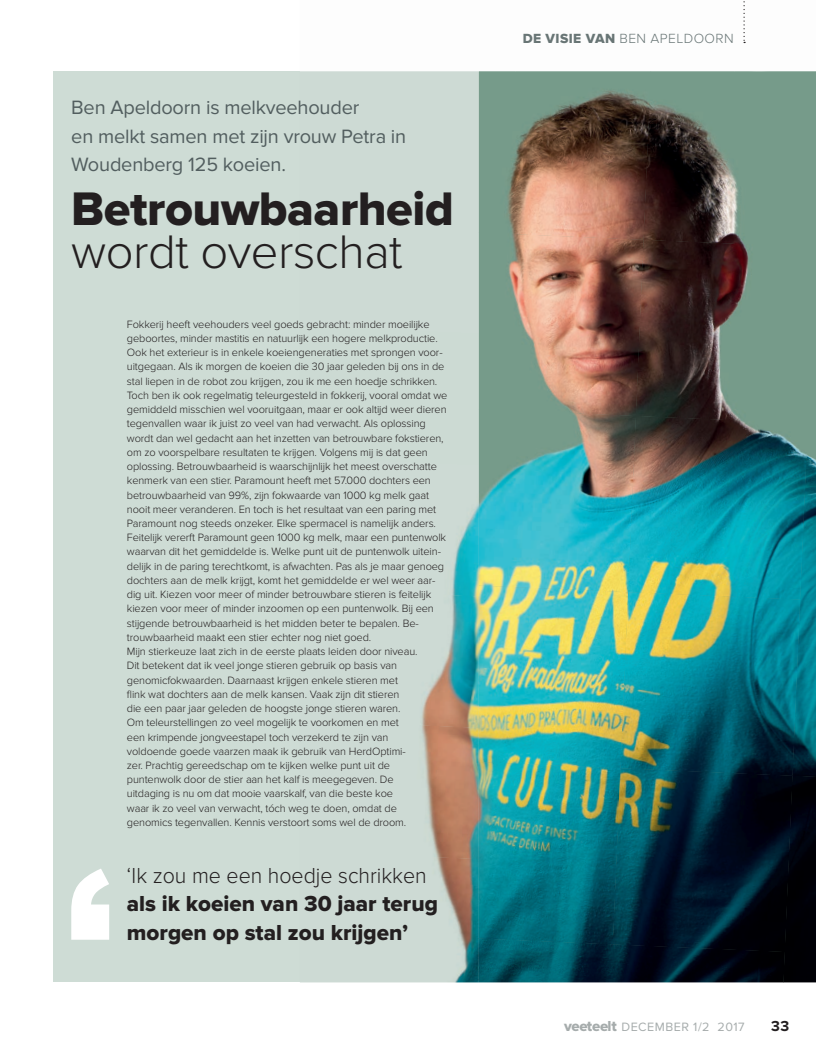
<style>
.page{position:relative;width:816px;height:1054px;background:#fff}
.page>*{position:absolute;margin:0;border:0;box-sizing:border-box;transform-origin:0 0}
.t1{font:48.75px "Proxima Nova Extrabld";letter-spacing:-.01em;color:#231f20}
.t2{font:300 48.75px "Proxima Nova";letter-spacing:-.01em;color:#231f20}
.t3{font:22.5px/28.5px "Proxima Nova Extrabld";color:#231f20}
.t4{font:300 22.5px "Proxima Nova";color:#231f20;scale:.95 1}
.t5{font:20px/28.5px "Proxima Nova";letter-spacing:-.01em;color:#525e5f}
.t6{font:700 15px "Proxima Nova";color:#231f20}
.t7{font:300 13.75px "Proxima Nova";color:#687575}
.t8{font:12.5px "Proxima Nova";letter-spacing:.04em;color:#a6acac}
.t9{font:300 11px/14.2px "Proxima Nova";letter-spacing:-.01em;color:#231f20}
.s1{font-family:"Proxima Nova Extrabld";font-weight:400}
.s2{font-family:"Proxima Nova Extrabld";font-size:15px}
</style>
<div class="page">
<div style="left:54px;top:71px;width:425px;height:911px;background:#cedcd5"></div>
<img style="left:783px;top:777px;width:33px;height:206px">
<img style="left:300px;top:71px;width:179px;height:124px">
<img style="left:478px;top:195px;width:1px;height:131px">
<img style="left:478px;top:326px;width:1px;height:131px">
<img style="left:452px;top:457px;width:27px;height:131px">
<img style="left:421px;top:588px;width:58px;height:131px">
<img style="left:421px;top:719px;width:58px;height:131px">
<img style="left:435px;top:850px;width:44px;height:132px">
<img style="left:479px;top:71px;width:164px;height:161px">
<img style="left:643px;top:71px;width:149px;height:168px">
<img style="left:792px;top:71px;width:24px;height:706px">
<img style="left:479px;top:232px;width:165px;height:177px">
<img style="left:635px;top:239px;width:180px;height:184px">
<img style="left:479px;top:409px;width:157px;height:176px">
<img style="left:628px;top:415px;width:180px;height:184px">
<img style="left:479px;top:585px;width:149px;height:176px">
<img style="left:620px;top:591px;width:180px;height:184px">
<img style="left:479px;top:761px;width:141px;height:177px">
<img style="left:612px;top:767px;width:180px;height:184px">
<img style="left:479px;top:938px;width:306px;height:44px">
<svg style="left:71px;top:869px;width:38px;height:70px"></svg>
<svg style="left:743px;top:1px;width:2px;height:42px"></svg>
<h3 class="t5" style="left:71px;top:94px;width:336px">Ben Apeldoorn is melkveehouder<br>en melkt samen met zijn vrouw Petra in<br>Woudenberg 125 koeien.</h3>
<h1 class="t1" style="left:71px;top:180px;width:384px">Betrouwbaarheid</h1>
<h1 class="t2" style="left:71px;top:223px;width:333px">wordt overschat</h1>
<p class="t9" style="left:127px;top:317px;width:322px">Fokkerij heeft veehouders veel goeds gebracht: minder moeilijke geboortes, minder mastitis en natuurlijk een hogere melkproductie.<br>Ook het exterieur is in enkele koeiengeneraties met sprongen voor&shy;uitgegaan. Als ik morgen de koeien die 30 jaar geleden bij ons in de stal liepen in de robot zou krijgen, zou ik me een hoedje schrikken.<br>Toch ben ik ook regelmatig teleurgesteld in fokkerij, vooral omdat we gemiddeld misschien wel vooruitgaan, maar er ook altijd weer dieren tegenvallen waar ik juist zo veel van had verwacht. Als oplossing wordt dan wel gedacht aan het inzetten van betrouwbare fokstieren, om zo voorspelbare resultaten te krijgen. Volgens mij is dat geen oplossing. Betrouwbaarheid is waarschijnlijk het meest overschatte kenmerk van een stier. Paramount heeft met 57.000 dochters een betrouwbaarheid van 99%, zijn fokwaarde van 1000 kg melk gaat nooit meer veranderen. En toch is het resultaat van een paring met Paramount nog steeds onzeker. Elke spermacel is namelijk anders.<br>Feitelijk vererft Paramount geen 1000 kg melk, maar een puntenwolk waarvan dit het gemiddelde is. Welke punt uit de puntenwolk uitein&shy;delijk in de paring terechtkomt, is afwachten. Pas als je maar genoeg dochters aan de melk krijgt, komt het gemiddelde er wel weer aar&shy;dig uit. Kiezen voor meer of minder betrouwbare stieren is feitelijk kiezen voor meer of minder inzoomen op een puntenwolk. Bij een stijgende betrouwbaarheid is het midden beter te bepalen. Be&shy;trouwbaarheid maakt een stier echter nog niet goed.<br>Mijn stierkeuze laat zich in de eerste plaats leiden door niveau.<br>Dit betekent dat ik veel jonge stieren gebruik op basis van genomicfokwaarden. Daarnaast krijgen enkele stieren met<br>flink wat dochters aan de melk kansen. Vaak zijn dit stieren<br>die een paar jaar geleden de hoogste jonge stieren waren.<br>Om teleurstellingen zo veel mogelijk te voorkomen en met<br>een krimpende jongveestapel toch verzekerd te zijn van<br>voldoende goede vaarzen maak ik gebruik van HerdOptimi-<br>zer. Prachtig gereedschap om te kijken welke punt uit de<br>puntenwolk door de stier aan het kalf is meegegeven. De<br>uitdaging is nu om dat mooie vaarskalf, van die beste koe<br>waar ik zo veel van verwacht, tóch weg te doen, omdat de<br>genomics tegenvallen. Kennis verstoort soms wel de droom.</p>
<h2 class="t4" style="left:127px;top:862px;width:317px">‘Ik zou me een hoedje schrikken</h2>
<h2 class="t3" style="left:127px;top:889px;width:312px">als ik koeien van 30 jaar terug morgen op stal zou krijgen’</h2>
<p class="t7" style="left:523px;top:31px;width:212px"><span class="s1">DE VISIE VAN</span> BEN APELDOORN</p>
<p class="t8" style="left:564px;top:1019px;width:182px"><span class="s2">veeteelt</span> DECEMBER 1/2 2017</p>
<h3 class="t6" style="left:771px;top:1017px;width:20px">33</h3>
</div>
